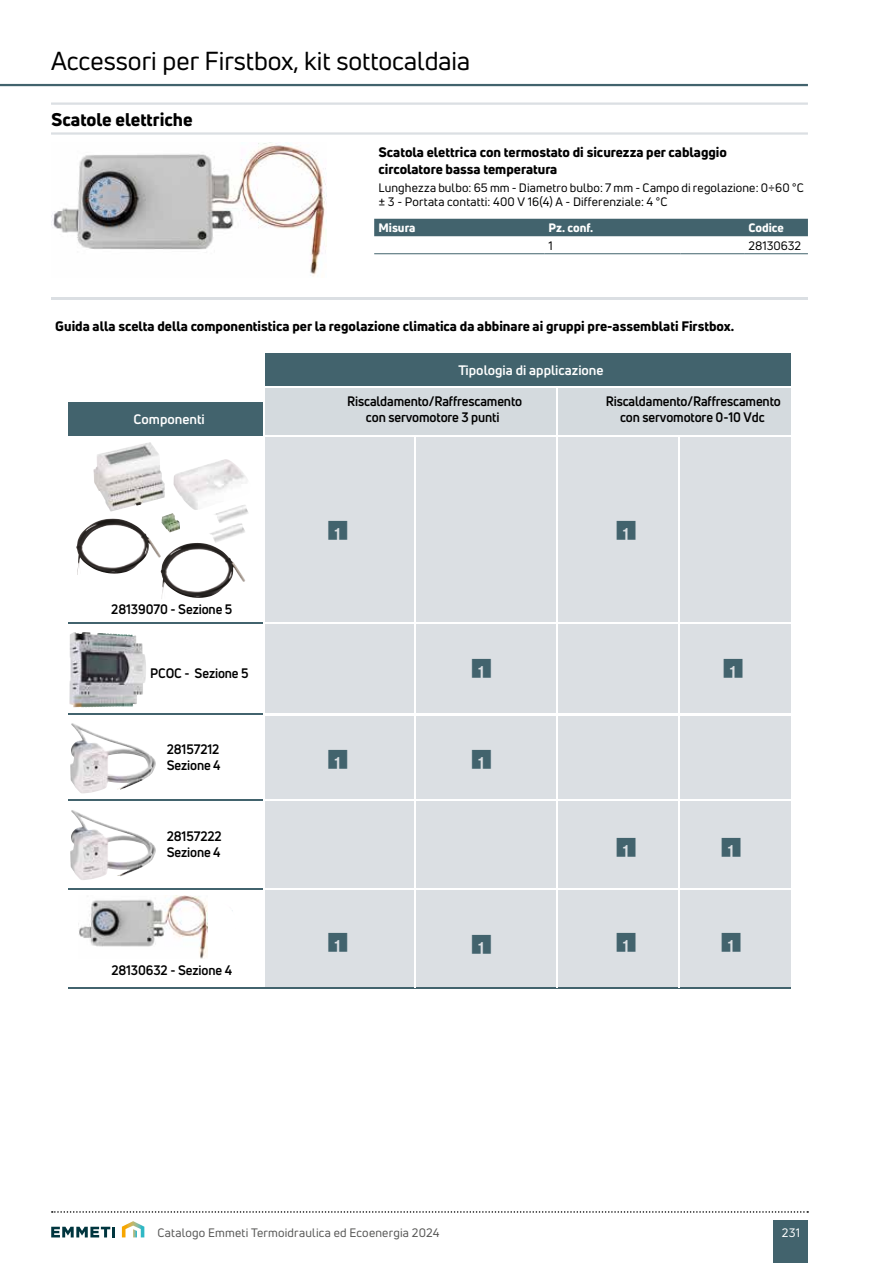
<style>
.page{position:relative;width:893px;height:1263px;background:#fff}
.page>*{position:absolute;margin:0;border:0;box-sizing:border-box;transform-origin:0 0}
.t1{font:25.5px "Uni Neue";color:#000}
.t2{font:800 18px "Uni Neue";color:#000}
.t3{font:18px "Emmeti B Bold";color:#42636d;scale:.95 1}
.t4{font:800 13.5px/16.2px "Uni Neue";color:#000}
.t5{font:700 13.5px/15.3px "Uni Neue";letter-spacing:-.01em;color:#000;scale:.95 1}
.t6{font:700 13.5px "Uni Neue";color:#fff}
.t7{font:12px/14.4px "Uni Neue";letter-spacing:.01em;color:#000}
.t8{font:12px "Uni Neue";letter-spacing:.015em;color:#575756}
.t9{font:800 12px "Uni Neue";color:#fff}
.t10{font:12px "Uni Neue";color:#fff}
</style>
<div class="page">
<hr style="left:0;top:84px;width:808px;height:2px;background:#42636d">
<svg style="left:122px;top:1221px;width:22px;height:16px"></svg>
<svg style="left:51px;top:1227px;width:64px;height:10px"></svg>
<div style="left:774px;top:1220px;width:34px;height:43px;background:#42636d"></div>
<svg style="left:52px;top:1211px;width:756px;height:2px"></svg>
<hr style="left:51px;top:102px;width:757px;height:3px;background:#dbdfe3">
<hr style="left:51px;top:132px;width:757px;height:3px;background:#dbdfe3">
<img style="left:51px;top:142px;width:276px;height:135px">
<div style="left:374px;top:219px;width:434px;height:17px;background:#42636d"></div>
<hr style="left:374px;top:253px;width:170px;height:1px;background:#42636d">
<hr style="left:544px;top:253px;width:136px;height:1px;background:#42636d">
<hr style="left:680px;top:253px;width:64px;height:1px;background:#42636d">
<hr style="left:744px;top:253px;width:64px;height:1px;background:#42636d">
<hr style="left:51px;top:298px;width:757px;height:2px;background:#dbdfe3">
<div style="left:264px;top:353px;width:526px;height:34px;background:#42636d"></div>
<div style="left:264px;top:436px;width:526px;height:187px;background:#dbdfe3"></div>
<div style="left:264px;top:387px;width:526px;height:49px;background:#d4dade"></div>
<div style="left:69px;top:402px;width:195px;height:34px;background:#42636d"></div>
<hr style="left:263px;top:387px;width:154px;height:1px;background:#fff">
<hr style="left:417px;top:387px;width:187px;height:1px;background:#fff">
<hr style="left:604px;top:387px;width:186px;height:1px;background:#fff">
<hr style="left:263px;top:436px;width:154px;height:1px;background:#fff">
<hr style="left:417px;top:436px;width:187px;height:1px;background:#fff">
<hr style="left:604px;top:436px;width:186px;height:1px;background:#fff">
<hr style="left:263px;top:353px;width:2px;height:34px;background:#fff">
<svg style="left:264px;top:388px;width:1px;height:14px"></svg>
<hr style="left:263px;top:402px;width:2px;height:34px;background:#fff">
<svg style="left:556px;top:388px;width:2px;height:14px"></svg>
<hr style="left:556px;top:402px;width:2px;height:34px;background:#fff">
<div style="left:264px;top:889px;width:526px;height:99px;background:#dbdfe3"></div>
<div style="left:264px;top:800px;width:526px;height:89px;background:#dbdfe3"></div>
<div style="left:264px;top:715px;width:526px;height:85px;background:#dbdfe3"></div>
<hr style="left:263px;top:799px;width:154px;height:2px;background:#fff">
<hr style="left:417px;top:799px;width:187px;height:2px;background:#fff">
<hr style="left:604px;top:799px;width:186px;height:2px;background:#fff">
<hr style="left:263px;top:888px;width:154px;height:2px;background:#fff">
<hr style="left:417px;top:888px;width:187px;height:2px;background:#fff">
<hr style="left:604px;top:888px;width:186px;height:2px;background:#fff">
<hr style="left:69px;top:799px;width:194px;height:2px;background:#42636d">
<hr style="left:69px;top:888px;width:194px;height:2px;background:#42636d">
<hr style="left:263px;top:716px;width:2px;height:83px;background:#fff">
<hr style="left:263px;top:801px;width:2px;height:87px;background:#fff">
<hr style="left:263px;top:890px;width:2px;height:97px;background:#fff">
<hr style="left:69px;top:987px;width:195px;height:2px;background:#42636d">
<hr style="left:264px;top:987px;width:153px;height:2px;background:#42636d">
<hr style="left:417px;top:987px;width:187px;height:2px;background:#42636d">
<hr style="left:604px;top:987px;width:186px;height:2px;background:#42636d">
<hr style="left:556px;top:716px;width:2px;height:83px;background:#fff">
<hr style="left:556px;top:801px;width:2px;height:87px;background:#fff">
<hr style="left:556px;top:890px;width:2px;height:97px;background:#fff">
<img style="left:70px;top:723px;width:61px;height:70px">
<img style="left:70px;top:810px;width:61px;height:70px">
<div style="left:264px;top:623px;width:526px;height:91px;background:#dbdfe3"></div>
<hr style="left:69px;top:714px;width:194px;height:1px;background:#42636d">
<hr style="left:263px;top:623px;width:2px;height:91px;background:#fff">
<hr style="left:263px;top:436px;width:2px;height:187px;background:#fff">
<hr style="left:556px;top:623px;width:2px;height:91px;background:#fff">
<hr style="left:556px;top:436px;width:2px;height:187px;background:#fff">
<hr style="left:415px;top:716px;width:1px;height:83px;background:#fff">
<hr style="left:415px;top:801px;width:1px;height:87px;background:#fff">
<hr style="left:415px;top:890px;width:1px;height:97px;background:#fff">
<hr style="left:415px;top:623px;width:1px;height:91px;background:#fff">
<hr style="left:415px;top:436px;width:1px;height:187px;background:#fff">
<hr style="left:678px;top:716px;width:1px;height:83px;background:#fff">
<hr style="left:678px;top:801px;width:1px;height:87px;background:#fff">
<hr style="left:678px;top:890px;width:1px;height:97px;background:#fff">
<hr style="left:678px;top:623px;width:1px;height:91px;background:#fff">
<hr style="left:678px;top:436px;width:1px;height:187px;background:#fff">
<img style="left:69px;top:632px;width:77px;height:75px">
<hr style="left:69px;top:622px;width:194px;height:1px;background:#42636d">
<hr style="left:263px;top:622px;width:154px;height:1px;background:#fff">
<hr style="left:417px;top:622px;width:187px;height:1px;background:#fff">
<hr style="left:604px;top:622px;width:186px;height:1px;background:#fff">
<hr style="left:263px;top:714px;width:154px;height:2px;background:#fff">
<hr style="left:417px;top:714px;width:187px;height:2px;background:#fff">
<hr style="left:604px;top:714px;width:186px;height:2px;background:#fff">
<img style="left:162px;top:513px;width:18px;height:19px">
<img style="left:215px;top:505px;width:30px;height:18px">
<img style="left:173px;top:459px;width:52px;height:37px">
<img style="left:76px;top:519px;width:36px;height:35px">
<img style="left:161px;top:543px;width:36px;height:35px">
<img style="left:93px;top:443px;width:56px;height:44px">
<img style="left:79px;top:895px;width:128px;height:64px">
<h1 class="t1" style="left:51px;top:45px;width:421px">Accessori per Firstbox, kit sottocaldaia</h1>
<h2 class="t2" style="left:51px;top:107px;width:143px">Scatole elettriche</h2>
<p class="t4" style="left:378px;top:144px;width:350px">Scatola elettrica con termostato di sicurezza per cablaggio circolatore bassa temperatura</p>
<p class="t7" style="left:378px;top:180px;width:427px">Lunghezza bulbo: 65 mm - Diametro bulbo: 7 mm - Campo di regolazione: 0÷60 °C ± 3 - Portata contatti: 400 V 16(4) A - Differenziale: 4 °C</p>
<p class="t9" style="left:378px;top:220px;width:38px">Misura</p>
<p class="t9" style="left:549px;top:220px;width:46px">Pz. conf.</p>
<p class="t9" style="left:748px;top:220px;width:37px">Codice</p>
<p class="t7" style="left:549px;top:238px;width:6px">1</p>
<p class="t7" style="left:748px;top:238px;width:54px">28130632</p>
<p class="t4" style="left:55px;top:318px;width:680px">Guida alla scelta della componentistica per la regolazione climatica da abbinare ai gruppi pre-assemblati Firstbox.</p>
<p class="t6" style="left:458px;top:362px;width:147px">Tipologia di applicazione</p>
<p class="t5" style="left:347px;top:393px;width:186px;line-height:16.2px;text-align:center">Riscaldamento/Raffrescamento con servomotore 3 punti</p>
<p class="t5" style="left:606px;top:393px;width:186px">Riscaldamento/Raffrescamento</p>
<p class="t6" style="left:134px;top:411px;width:73px">Componenti</p>
<p class="t5" style="left:620px;top:410px;width:154px">con servomotore 0-10 Vdc</p>
<p class="t5" style="left:111px;top:602px;width:129px">28139070 - Sezione 5</p>
<h2 class="t3" style="left:328px;top:514px;width:23px">1</h2>
<h2 class="t3" style="left:617px;top:514px;width:23px">1</h2>
<p class="t5" style="left:150px;top:665px;width:105px">PCOC - Sezione 5</p>
<h2 class="t3" style="left:472px;top:653px;width:23px">1</h2>
<h2 class="t3" style="left:724px;top:653px;width:23px">1</h2>
<p class="t5" style="left:167px;top:742px;width:58px">28157212<br>Sezione 4</p>
<h2 class="t3" style="left:328px;top:743px;width:23px">1</h2>
<h2 class="t3" style="left:472px;top:743px;width:23px">1</h2>
<p class="t5" style="left:167px;top:828px;width:59px">28157222<br>Sezione 4</p>
<h2 class="t3" style="left:617px;top:831px;width:23px">1</h2>
<h2 class="t3" style="left:722px;top:831px;width:23px">1</h2>
<p class="t5" style="left:111px;top:962px;width:129px">28130632 - Sezione 4</p>
<h2 class="t3" style="left:328px;top:926px;width:23px">1</h2>
<h2 class="t3" style="left:617px;top:926px;width:23px">1</h2>
<h2 class="t3" style="left:722px;top:926px;width:23px">1</h2>
<h2 class="t3" style="left:472px;top:928px;width:23px">1</h2>
<p class="t8" style="left:157px;top:1226px;width:284px">Catalogo Emmeti Termoidraulica ed Ecoenergia 2024</p>
<p class="t10" style="left:782px;top:1225px;width:20px">231</p>
</div>
